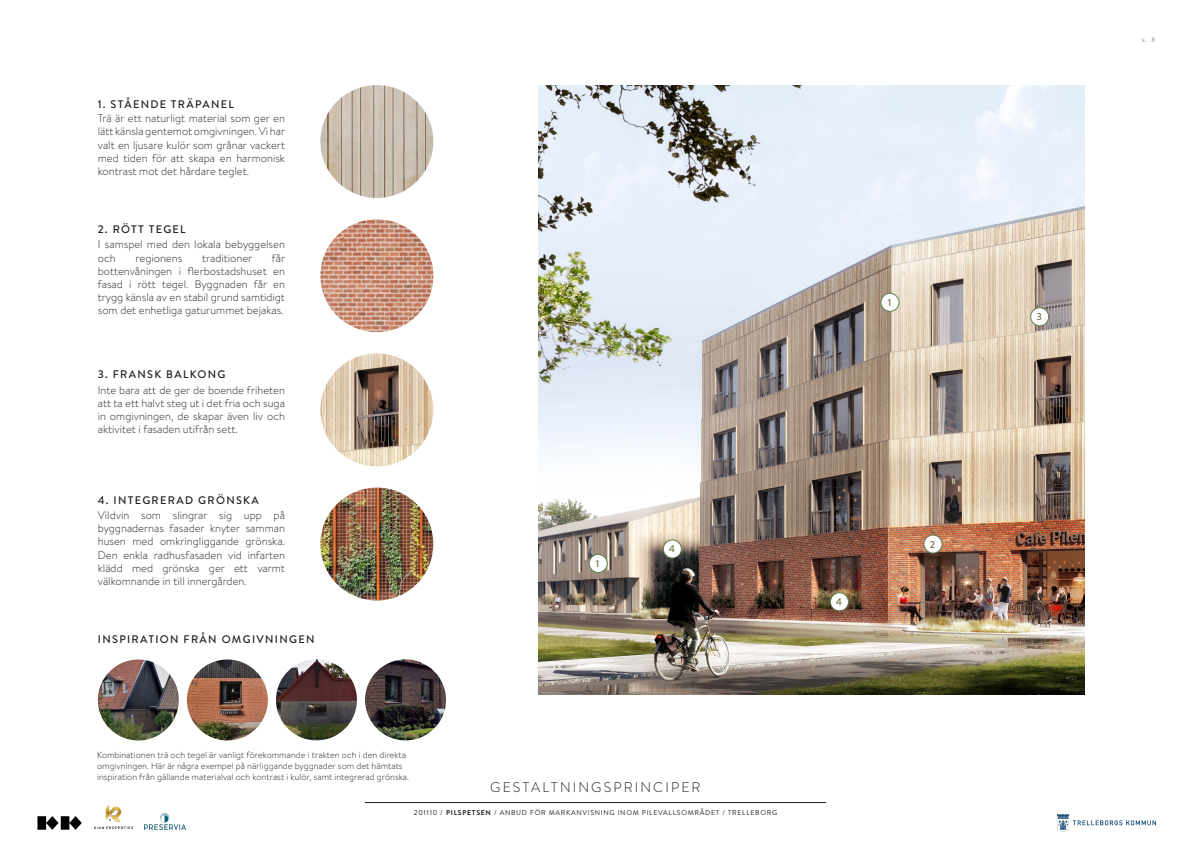
<style>
.page{position:relative;width:1191px;height:842px;background:#fff}
.page>*{position:absolute;margin:0;border:0;box-sizing:border-box;transform-origin:0 0}
.RUBRIK{font:300 14px "Brandon Text";letter-spacing:.15em;color:#231f20}
.Brödtext{font:300 11px/13.2px "Brandon Text";color:#231f20;text-align:justify}
.Rubrik_brödtext{font:500 11px "Brandon Text";letter-spacing:.12em;color:#231f20}
.t1{font:500 10px "Brandon Text";color:#657a40}
.Brödtext-2{font:300 9px/10.8px "Brandon Text";color:#231f20}
.t2{font:8px "Adobe Devanagari";color:#808285}
.t3{font:7px "Brandon Text";letter-spacing:.1em;color:#231f20}
.s1{font-weight:700}
</style>
<div class="page">
<img style="left:539px;top:85px;width:545px;height:610px">
<img style="left:37px;top:817px;width:45px;height:13px">
<img style="left:94px;top:806px;width:38px;height:23px">
<img style="left:1057px;top:814px;width:98px;height:17px">
<hr style="left:365px;top:802px;width:461px;height:1px;background:#231f20">
<img style="left:144px;top:813px;width:42px;height:16px">
<img style="left:320px;top:219px;width:113px;height:113px;border-radius:56px">
<img style="left:320px;top:85px;width:113px;height:113px;border-radius:56px">
<img style="left:320px;top:353px;width:113px;height:113px;border-radius:56px">
<img style="left:320px;top:488px;width:113px;height:112px;border-radius:56px">
<img style="left:98px;top:659px;width:81px;height:81px;border-radius:40px">
<img style="left:187px;top:659px;width:81px;height:81px;border-radius:40px">
<img style="left:276px;top:659px;width:81px;height:81px;border-radius:40px">
<img style="left:365px;top:659px;width:81px;height:81px;border-radius:40px">
<div style="left:881px;top:293px;width:18px;height:18px;background:#fff;border-radius:50%"></div>
<div style="left:880px;top:293px;width:19px;height:19px;border:1px solid #5c8252;border-radius:50%"></div>
<div style="left:589px;top:554px;width:18px;height:18px;background:#fff;border-radius:50%"></div>
<div style="left:588px;top:554px;width:20px;height:19px;border:1px solid #5c8252;border-radius:50%"></div>
<div style="left:924px;top:535px;width:18px;height:18px;background:#fff;border-radius:50%"></div>
<div style="left:923px;top:534px;width:19px;height:20px;border:1px solid #5c8252;border-radius:50%"></div>
<div style="left:1030px;top:308px;width:18px;height:18px;background:#fff;border-radius:50%"></div>
<div style="left:1030px;top:307px;width:19px;height:19px;border:1px solid #5c8252;border-radius:50%"></div>
<div style="left:663px;top:540px;width:18px;height:18px;background:#fff;border-radius:50%"></div>
<div style="left:663px;top:539px;width:19px;height:19px;border:1px solid #5c8252;border-radius:50%"></div>
<div style="left:830px;top:593px;width:18px;height:18px;background:#fff;border-radius:50%"></div>
<div style="left:830px;top:592px;width:19px;height:19px;border:1px solid #5c8252;border-radius:50%"></div>
<p class="Rubrik_brödtext" style="left:98px;top:97px;width:138px">1. STÅENDE TRÄPANEL</p>
<p class="Brödtext" style="left:98px;top:111px;width:189px">Trä är ett naturligt material som ger en lätt känsla gentemot omgivningen. Vi har valt en ljusare kulör som grånar vackert med tiden för att skapa en harmonisk kontrast mot det hårdare teglet.</p>
<p class="Rubrik_brödtext" style="left:98px;top:221px;width:89px">2. RÖTT TEGEL</p>
<p class="Brödtext" style="left:98px;top:237px;width:189px">I samspel med den lokala bebyggelsen och</p>
<p class="Brödtext" style="left:98px;top:251px;width:189px;text-indent:174px">får bottenvåningen i flerbostadshuset en fasad i rött tegel. Byggnaden får en trygg känsla av en stabil grund samtidigt som det enhetliga gaturummet bejakas.</p>
<p class="Brödtext" style="left:136px;top:251px;width:48px">regionens</p>
<p class="Brödtext" style="left:202px;top:251px;width:52px">traditioner</p>
<p class="Rubrik_brödtext" style="left:98px;top:367px;width:129px">3. FRANSK BALKONG</p>
<p class="Brödtext" style="left:98px;top:383px;width:189px">Inte bara att de ger de boende friheten att ta ett halvt steg ut i det fria och suga in omgivningen, de skapar även liv och aktivitet i fasaden utifrån sett.</p>
<p class="Rubrik_brödtext" style="left:98px;top:492px;width:162px">4. INTEGRERAD GRÖNSKA</p>
<p class="Brödtext" style="left:98px;top:508px;width:189px">Vildvin som slingrar sig upp på byggnadernas fasader knyter samman husen med omkringliggande grönska.<br>Den enkla radhusfasaden vid infarten klädd med grönska ger ett varmt välkomnande in till innergården.</p>
<p class="Rubrik_brödtext" style="left:98px;top:632px;width:218px">INSPIRATION FRÅN OMGIVNINGEN</p>
<p class="Brödtext-2" style="left:97px;top:749px;width:313px">Kombinationen trä och tegel är vanligt förekommande i trakten och i den direkta omgivningen. Här är några exempel på närliggande byggnader som det hämtats inspiration från gällande materialval och kontrast i kulör, samt integrerad grönska.</p>
<p class="t1" style="left:596px;top:557px;width:5px">1</p>
<p class="t1" style="left:668px;top:542px;width:8px">4</p>
<p class="RUBRIK" style="left:490px;top:777px;width:212px">GESTALTNINGSPRINCIPER</p>
<p class="t3" style="left:414px;top:808px;width:365px">201110 / <span class="s1">PILSPETSEN</span> / ANBUD FÖR MARKANVISNING INOM PILEVALLSOMRÅDET / TRELLEBORG</p>
<p class="t1" style="left:887px;top:295px;width:5px">1</p>
<p class="t1" style="left:835px;top:595px;width:8px">4</p>
<p class="t1" style="left:929px;top:537px;width:7px">2</p>
<p class="t2" style="left:1142px;top:35px;width:14px">s. 8</p>
<p class="t1" style="left:1036px;top:310px;width:7px">3</p>
</div>
